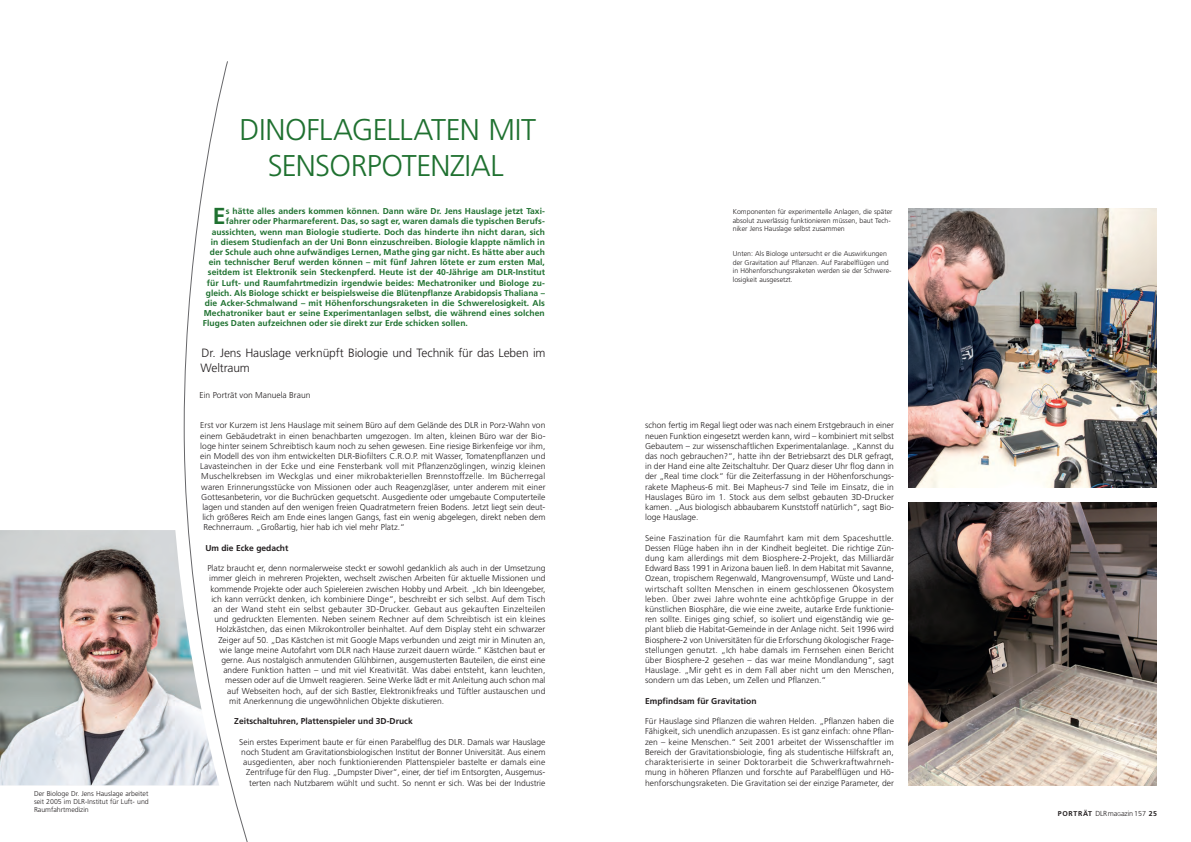
<style>
.page{position:relative;width:1191px;height:842px;background:#fff}
.page>*{position:absolute;margin:0;border:0;box-sizing:border-box;transform-origin:0 0}
.Head_-_Mittel{font:300 30px/36px "Frutiger LT Std";letter-spacing:-.015em;color:#1f7130;text-align:center}
.Intro_Einleser_mit_V{font:700 23.1px "Frutiger LT Std";color:#1f7130}
.Subline{font:300 12px/15px "Frutiger LT Std";letter-spacing:-.01em;color:#231f20}
.Fließtext__Blocksatz{font:300 8.5px/10.2px "Frutiger LT Std";color:#231f20;text-align:justify}
.Intro_Einleser_mit_V-2{font:700 8.5px "Frutiger LT Std";letter-spacing:.005em;color:#1f7130}
.Fließtext__Blocksatz-2{font:300 8.5px "Frutiger LT Std";letter-spacing:.02em;color:#231f20}
.Subhead_Fließtext{font:700 8.5px "Frutiger LT Std";color:#231f20}
.BU{font:300 7px/8.4px "Frutiger LT Std";color:#231f20}
.t1{font:700 7px "Frutiger LT Std";letter-spacing:.1em;color:#231f20}
.s1{font-weight:300;font-size:7.3px}
.s2{font-weight:300;font-size:5.6px}
.s3{font-weight:300;font-size:7.2px}
</style>
<div class="page">
<img style="left:0;top:530px;width:163px;height:255px">
<svg style="left:163px;top:530px;width:20px;height:256px;background:#d1d6d9"></svg>
<svg style="left:183px;top:61px;width:65px;height:781px"></svg>
<img style="left:908px;top:209px;width:249px;height:279px">
<img style="left:908px;top:502px;width:249px;height:283px">
<p class="BU" style="left:34px;top:789px;width:116px;text-align:justify">Der Biologe Dr. Jens Hauslage arbeitet seit 2005 im DLR-Institut für Luft- und Raumfahrtmedizin</p>
<p class="Head_-_Mittel" style="left:239px;top:112px;width:298px">DINOFLAGELLATEN MIT<br>SENSORPOTENZIAL</p>
<p class="Intro_Einleser_mit_V" style="left:213px;top:203px;width:14px">E</p>
<p class="Intro_Einleser_mit_V-2" style="left:226px;top:206px;width:321px">s hätte alles anders kommen können. Dann wäre Dr. Jens Hauslage jetzt Taxi-</p>
<p class="Intro_Einleser_mit_V-2" style="left:226px;top:216px;width:321px">fahrer oder Pharmareferent. Das, so sagt er, waren damals die typischen Berufs-</p>
<p class="Intro_Einleser_mit_V-2" style="left:212px;top:227px;width:335px">aussichten, wenn man Biologie studierte. Doch das hinderte ihn nicht daran, sich</p>
<p class="Intro_Einleser_mit_V-2" style="left:211px;top:237px;width:335px">in diesem Studienfach an der Uni Bonn einzuschreiben. Biologie klappte nämlich in</p>
<p class="Intro_Einleser_mit_V-2" style="left:210px;top:247px;width:337px">der Schule auch ohne aufwändiges Lernen, Mathe ging gar nicht. Es hätte aber auch</p>
<p class="Intro_Einleser_mit_V-2" style="left:209px;top:257px;width:338px">ein technischer Beruf werden können – mit fünf Jahren lötete er zum ersten Mal,</p>
<p class="Intro_Einleser_mit_V-2" style="left:208px;top:267px;width:339px">seitdem ist Elektronik sein Steckenpferd. Heute ist der 40-Jährige am DLR-Institut</p>
<p class="Intro_Einleser_mit_V-2" style="left:207px;top:278px;width:339px">für Luft- und Raumfahrtmedizin irgendwie beides: Mechatroniker und Biologe zu-</p>
<p class="Intro_Einleser_mit_V-2" style="left:206px;top:288px;width:341px">gleich. Als Biologe schickt er beispielsweise die Blütenpflanze Arabidopsis Thaliana –</p>
<p class="Intro_Einleser_mit_V-2" style="left:205px;top:298px;width:342px">die Acker-Schmalwand – mit Höhenforschungsraketen in die Schwerelosigkeit. Als</p>
<p class="Intro_Einleser_mit_V-2" style="left:204px;top:308px;width:342px">Mechatroniker baut er seine Experimentanlagen selbst, die während eines solchen</p>
<p class="Intro_Einleser_mit_V-2" style="left:203px;top:318px;width:267px">Fluges Daten aufzeichnen oder sie direkt zur Erde schicken sollen.</p>
<p class="Subline" style="left:200px;top:346px;width:346px">Dr. Jens Hauslage verknüpft Biologie und Technik für das Leben im<br>Weltraum</p>
<p class="Fließtext__Blocksatz" style="left:199px;top:390px;width:112px">Ein Porträt von Manuela Braun</p>
<p class="Fließtext__Blocksatz" style="left:200px;top:420px;width:347px">Erst vor Kurzem ist Jens Hauslage mit seinem Büro auf dem Gelände des DLR in Porz-Wahn von</p>
<p class="Fließtext__Blocksatz" style="left:200px;top:431px;width:346px">einem Gebäudetrakt in einen benachbarten umgezogen. Im alten, kleinen Büro war der Bio-</p>
<p class="Fließtext__Blocksatz" style="left:200px;top:441px;width:346px">loge hinter seinem Schreibtisch kaum noch zu sehen gewesen. Eine riesige Birkenfeige vor ihm,</p>
<p class="Fließtext__Blocksatz" style="left:200px;top:451px;width:346px">ein Modell des von ihm entwickelten DLR-Biofilters C.R.O.P. mit Wasser, Tomatenpflanzen und</p>
<p class="Fließtext__Blocksatz" style="left:200px;top:461px;width:347px">Lavasteinchen in der Ecke und eine Fensterbank voll mit Pflanzenzöglingen, winzig kleinen</p>
<p class="Fließtext__Blocksatz-2" style="left:201px;top:472px;width:345px">Muschelkrebsen im Weckglas und einer mikrobakteriellen Brennstoffzelle. Im Bücherregal</p>
<p class="Fließtext__Blocksatz" style="left:201px;top:482px;width:346px">waren Erinnerungsstücke von Missionen oder auch Reagenzgläser, unter anderem mit einer</p>
<p class="Fließtext__Blocksatz" style="left:201px;top:492px;width:345px">Gottesanbeterin, vor die Buchrücken gequetscht. Ausgediente oder umgebaute Computerteile</p>
<p class="Fließtext__Blocksatz" style="left:202px;top:502px;width:345px">lagen und standen auf den wenigen freien Quadratmetern freien Bodens. Jetzt liegt sein deut-</p>
<p class="Fließtext__Blocksatz" style="left:202px;top:512px;width:344px">lich größeres Reich am Ende eines langen Gangs, fast ein wenig abgelegen, direkt neben dem</p>
<p class="Fließtext__Blocksatz" style="left:203px;top:522px;width:203px">Rechnerraum. „Großartig, hier hab ich viel mehr Platz.“</p>
<p class="Subhead_Fließtext" style="left:205px;top:543px;width:85px">Um die Ecke gedacht</p>
<p class="Fließtext__Blocksatz" style="left:207px;top:563px;width:340px">Platz braucht er, denn normalerweise steckt er sowohl gedanklich als auch in der Umsetzung</p>
<p class="Fließtext__Blocksatz" style="left:209px;top:573px;width:338px">immer gleich in mehreren Projekten, wechselt zwischen Arbeiten für aktuelle Missionen und</p>
<p class="Fließtext__Blocksatz" style="left:210px;top:584px;width:337px">kommende Projekte oder auch Spielereien zwischen Hobby und Arbeit. „Ich bin Ideengeber,</p>
<p class="Fließtext__Blocksatz" style="left:211px;top:594px;width:335px">ich kann verrückt denken, ich kombiniere Dinge“, beschreibt er sich selbst. Auf dem Tisch</p>
<p class="Fließtext__Blocksatz-2" style="left:213px;top:604px;width:334px">an der Wand steht ein selbst gebauter 3D-Drucker. Gebaut aus gekauften Einzelteilen</p>
<p class="Fließtext__Blocksatz" style="left:214px;top:614px;width:333px">und gedruckten Elementen. Neben seinem Rechner auf dem Schreibtisch ist ein kleines</p>
<p class="Fließtext__Blocksatz" style="left:216px;top:624px;width:331px">Holzkästchen, das einen Mikrokontroller beinhaltet. Auf dem Display steht ein schwarzer</p>
<p class="Fließtext__Blocksatz" style="left:218px;top:635px;width:329px">Zeiger auf 50. „Das Kästchen ist mit Google Maps verbunden und zeigt mir in Minuten an,</p>
<p class="Fließtext__Blocksatz" style="left:219px;top:645px;width:328px">wie lange meine Autofahrt vom DLR nach Hause zurzeit dauern würde.“ Kästchen baut er</p>
<p class="Fließtext__Blocksatz" style="left:221px;top:655px;width:326px">gerne. Aus nostalgisch anmutenden Glühbirnen, ausgemusterten Bauteilen, die einst eine</p>
<p class="Fließtext__Blocksatz" style="left:223px;top:665px;width:323px">andere Funktion hatten – und mit viel Kreativität. Was dabei entsteht, kann leuchten,</p>
<p class="Fließtext__Blocksatz" style="left:225px;top:675px;width:322px">messen oder auf die Umwelt reagieren. Seine Werke lädt er mit Anleitung auch schon mal</p>
<p class="Fließtext__Blocksatz" style="left:227px;top:686px;width:319px">auf Webseiten hoch, auf der sich Bastler, Elektronikfreaks und Tüftler austauschen und</p>
<p class="Fließtext__Blocksatz" style="left:229px;top:696px;width:216px">mit Anerkennung die ungewöhnlichen Objekte diskutieren.</p>
<p class="Subhead_Fließtext" style="left:234px;top:716px;width:180px">Zeitschaltuhren, Plattenspieler und 3D-Druck</p>
<p class="Fließtext__Blocksatz" style="left:239px;top:737px;width:308px;text-align:right">Sein erstes Experiment baute er für einen Parabelflug des DLR. Damals war Hauslage noch Student am Gravitationsbiologischen Institut der Bonner Universität. Aus einem ausgedienten, aber noch funktionierenden Plattenspieler bastelte er damals eine Zentrifuge für den Flug. „Dumpster Diver“, einer, der tief im Entsorgten, Ausgemus&shy;terten nach Nutzbarem wühlt und sucht. So nennt er sich. Was bei der Industrie</p>
<p class="BU" style="left:733px;top:208px;width:161px">Komponenten für experimentelle Anlagen, die später absolut zuverlässig funktionieren müssen, baut Tech&shy;niker Jens Hauslage selbst zusammen</p>
<p class="BU" style="left:733px;top:250px;width:160px">Unten: Als Biologe untersucht er die Auswirkungen der Gravitation auf Pflanzen. Auf Parabelflügen und in Höhenforschungsraketen werden sie der Schwere&shy;losigkeit ausgesetzt.</p>
<p class="Fließtext__Blocksatz" style="left:645px;top:420px;width:250px">schon fertig im Regal liegt oder was nach einem Erstgebrauch in einer neuen Funktion eingesetzt werden kann, wird – kombiniert mit selbst Gebautem – zur wissenschaftlichen Experimentalanlage. „Kannst du das noch gebrauchen?“, hatte ihn der Betriebsarzt des DLR gefragt, in der Hand eine alte Zeitschaltuhr. Der Quarz dieser Uhr flog dann in der „Real time clock“ für die Zeiterfassung in der Höhenforschungs&shy;rakete Mapheus-6 mit. Bei Mapheus-7 sind Teile im Einsatz, die in Hauslages Büro im 1. Stock aus dem selbst gebauten 3D-Drucker kamen. „Aus biologisch abbaubarem Kunststoff natürlich“, sagt Bio&shy;loge Hauslage.</p>
<p class="Fließtext__Blocksatz" style="left:645px;top:533px;width:250px">Seine Faszination für die Raumfahrt kam mit dem Spaceshuttle.<br>Dessen Flüge haben ihn in der Kindheit begleitet. Die richtige Zün&shy;dung kam allerdings mit dem Biosphere-2-Projekt, das Milliardär Edward Bass 1991 in Arizona bauen ließ. In dem Habitat mit Savanne, Ozean, tropischem Regenwald, Mangrovensumpf, Wüste und Land&shy;wirtschaft sollten Menschen in einem geschlossenen Ökosystem leben. Über zwei Jahre wohnte eine achtköpfige Gruppe in der künstlichen Biosphäre, die wie eine zweite, autarke Erde funktionie&shy;ren sollte. Einiges ging schief, so isoliert und eigenständig wie ge&shy;plant blieb die Habitat-Gemeinde in der Anlage nicht. Seit 1996 wird Biosphere-2 von Universitäten für die Erforschung ökologischer Frage&shy;stellungen genutzt. „Ich habe damals im Fernsehen einen Bericht über Biosphere-2 gesehen – das war meine Mondlandung“, sagt Hauslage. „Mir geht es in dem Fall aber nicht um den Menschen, sondern um das Leben, um Zellen und Pflanzen.“</p>
<p class="Subhead_Fließtext" style="left:645px;top:696px;width:113px">Empfindsam für Gravitation</p>
<p class="Fließtext__Blocksatz" style="left:645px;top:716px;width:250px">Für Hauslage sind Pflanzen die wahren Helden. „Pflanzen haben die Fähigkeit, sich unendlich anzupassen. Es ist ganz einfach: ohne Pflan&shy;zen – keine Menschen.“ Seit 2001 arbeitet der Wissenschaftler im Bereich der Gravitationsbiologie, fing als studentische Hilfskraft an, charakterisierte in seiner Doktorarbeit die Schwerkraftwahrneh&shy;mung in höheren Pflanzen und forschte auf Parabelflügen und Hö&shy;henforschungsraketen. Die Gravitation sei der einzige Parameter, der</p>
<p class="t1" style="left:1057px;top:809px;width:101px">PORTRÄT <span class="s1">DLRma</span><span class="s2">G</span><span class="s1">azin</span><span class="s3">157</span> 25</p>
</div>
